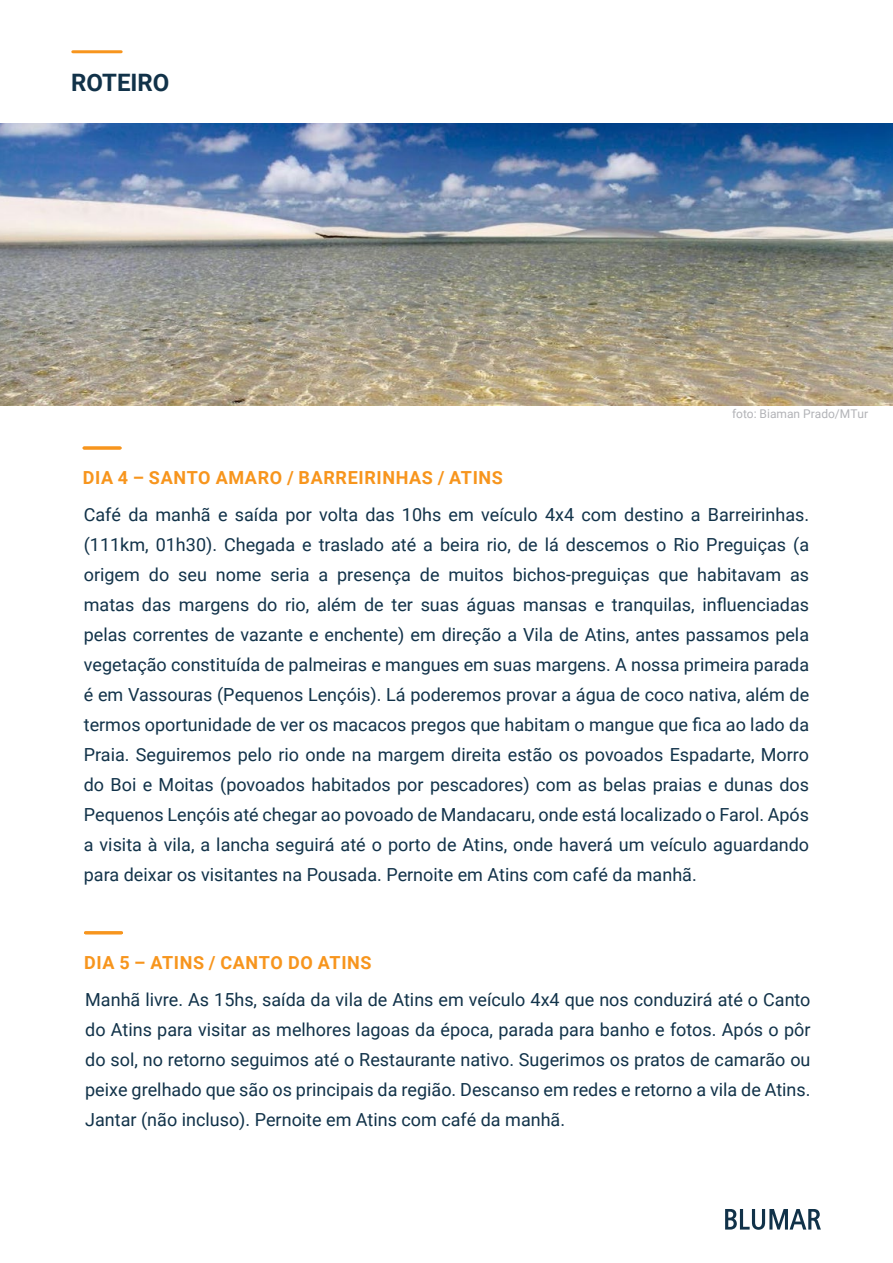
<style>
.page{position:relative;width:893px;height:1263px;background:#fff}
.page>*{position:absolute;margin:0;border:0;box-sizing:border-box;transform-origin:0 0}
.t1{font:700 24px "Roboto";color:#113249}
.t2{font:18px/30px "Roboto";color:#113249;text-align:justify}
.t3{font:700 18px "Roboto";letter-spacing:.035em;color:#f7951d}
.t4{font:12px "Roboto";color:#b2b3b7}
</style>
<div class="page">
<svg style="left:725px;top:1209px;width:96px;height:21px"></svg>
<hr style="left:73px;top:50px;width:48px;height:3px;background:#f7951d">
<img style="left:0;top:123px;width:893px;height:283px">
<hr style="left:84px;top:446px;width:36px;height:3px;background:#f7951d">
<hr style="left:85px;top:931px;width:37px;height:3px;background:#f7951d">
<h1 class="t1" style="left:71px;top:66px;width:100px">ROTEIRO</h1>
<p class="t3" style="left:83px;top:465px;width:422px">DIA 4 – SANTO AMARO / BARREIRINHAS / ATINS</p>
<p class="t4" style="left:732px;top:406px;width:138px">foto: Biaman Prado/MTur</p>
<p class="t2" style="left:84px;top:499px;width:727px">Café da manhã e saída por volta das 10hs em veículo 4x4 com destino a Barreirinhas. (111km, 01h30). Chegada e traslado até a beira rio, de lá descemos o Rio Preguiças (a origem do seu nome seria a presença de muitos bichos-preguiças que habitavam as matas das margens do rio, além de ter suas águas mansas e tranquilas, influenciadas pelas correntes de vazante e enchente) em direção a Vila de Atins, antes passamos pela vegetação constituída de palmeiras e mangues em suas margens. A nossa primeira parada é em Vassouras (Pequenos Lençóis). Lá poderemos provar a água de coco nativa, além de termos oportunidade de ver os macacos pregos que habitam o mangue que fica ao lado da Praia. Seguiremos pelo rio onde na margem direita estão os povoados Espadarte, Morro do Boi e Moitas (povoados habitados por pescadores) com as belas praias e dunas dos Pequenos Lençóis até chegar ao povoado de Mandacaru, onde está localizado o Farol. Após a visita à vila, a lancha seguirá até o porto de Atins, onde haverá um veículo aguardando para deixar os visitantes na Pousada. Pernoite em Atins com café da manhã.</p>
<p class="t3" style="left:84px;top:950px;width:289px">DIA 5 – ATINS / CANTO DO ATINS</p>
<p class="t2" style="left:85px;top:984px;width:727px">Manhã livre. As 15hs, saída da vila de Atins em veículo 4x4 que nos conduzirá até o Canto do Atins para visitar as melhores lagoas da época, parada para banho e fotos. Após o pôr do sol, no retorno seguimos até o Restaurante nativo. Sugerimos os pratos de camarão ou peixe grelhado que são os principais da região. Descanso em redes e retorno a vila de Atins.<br>Jantar (não incluso). Pernoite em Atins com café da manhã.</p>
</div>
